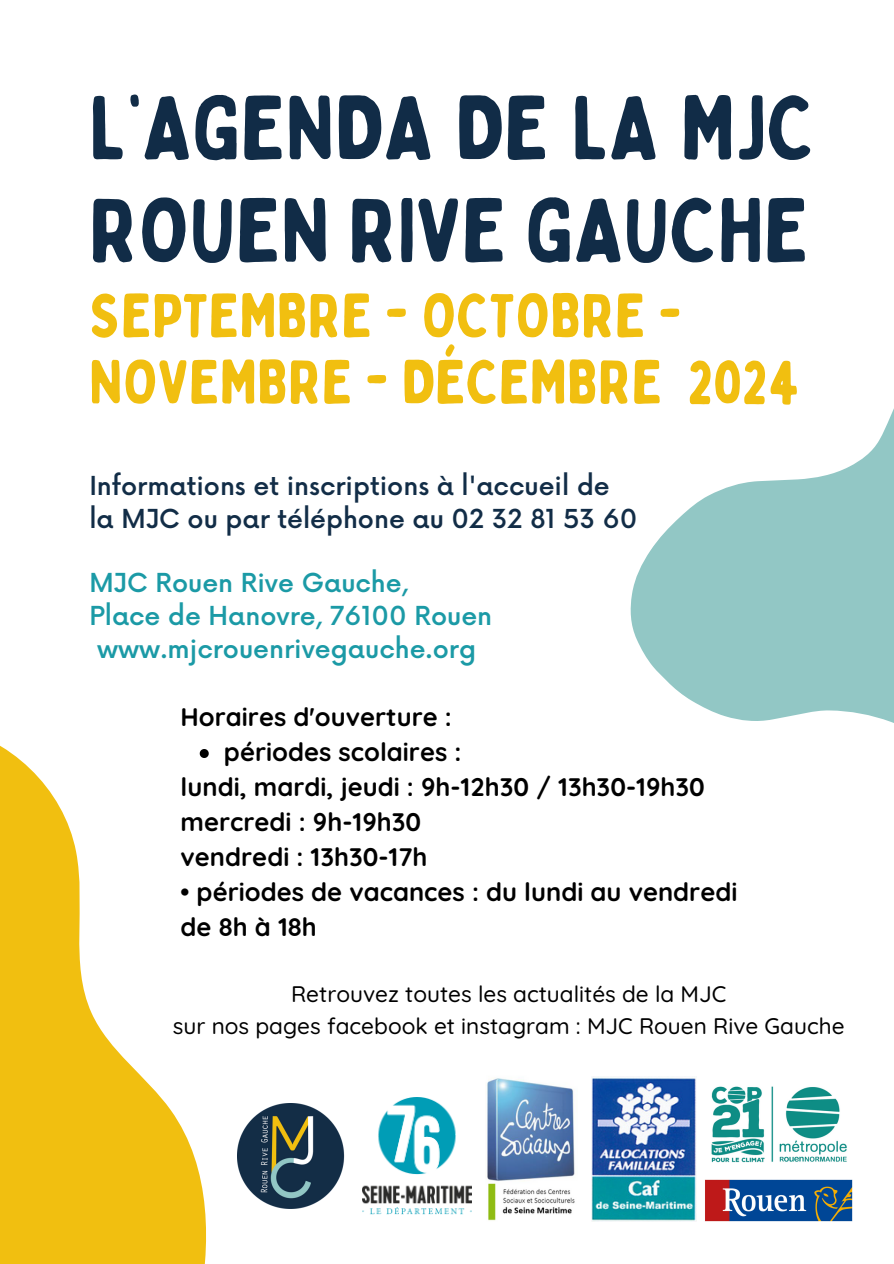
<style>
.page{position:relative;width:894px;height:1264px;background:#fff}
.page>*{position:absolute;margin:0;border:0;box-sizing:border-box;transform-origin:0 0}
.t1{font:90px/102.3px "Bobby Jones Soft";color:#112c47}
.t2{font:61.5px/66.3px "Bobby Jones Soft";color:#f1bf10}
.t3{font:700 25.5px/34.8px "Quicksand";color:#000}
.t4{font:500 25.5px/32.7px "Now";color:#1b9aa6}
.t5{font:500 25.5px/32.7px "Now";color:#122d47}
.t6{font:500 22.5px "Quicksand";color:#000}
</style>
<div class="page">
<img style="left:591px;top:1080px;width:105px;height:141px">
<img style="left:705px;top:1179px;width:146px;height:42px">
<img style="left:711px;top:1090px;width:136px;height:73px">
<img style="left:487px;top:1078px;width:88px;height:143px">
<img style="left:238px;top:1103px;width:107px;height:105px">
<svg style="left:0;top:745px;width:238px;height:518px"></svg>
<svg style="left:592px;top:411px;width:301px;height:679px"></svg>
<img style="left:362px;top:1097px;width:109px;height:117px">
<svg style="left:200px;top:749px;width:9px;height:9px"></svg>
<p class="t1" style="left:89px;top:78px;width:727px">L’AGENDA DE LA MJC<br>ROUEN RIVE GAUCHE</p>
<p class="t2" style="left:89px;top:283px;width:712px">SEPTEMBRE - OCTOBRE -<br>NOVEMBRE - DÉCEMBRE 2024</p>
<h2 class="t5" style="left:89px;top:471px;width:549px">Informations et inscriptions à l'accueil de la MJC ou par téléphone au 02 32 81 53 60</h2>
<p class="t4" style="left:89px;top:568px;width:404px">MJC Rouen Rive Gauche,<br>Place de Hanovre, 76100 Rouen www.mjcrouenrivegauche.org</p>
<p class="t3" style="left:180px;top:699px;width:273px">Horaires d'ouverture :</p>
<p class="t3" style="left:224px;top:734px;width:239px">périodes scolaires :</p>
<p class="t3" style="left:180px;top:769px;width:525px">lundi, mardi, jeudi : 9h-12h30 / 13h30-19h30 mercredi : 9h-19h30<br>vendredi : 13h30-17h</p>
<p class="t3" style="left:180px;top:874px;width:558px">• périodes de vacances : du lundi au vendredi de 8h à 18h</p>
<p class="t6" style="left:291px;top:979px;width:436px">Retrouvez toutes les actualités de la MJC</p>
<p class="t6" style="left:173px;top:1011px;width:673px">sur nos pages facebook et instagram : MJC Rouen Rive Gauche</p>
</div>
